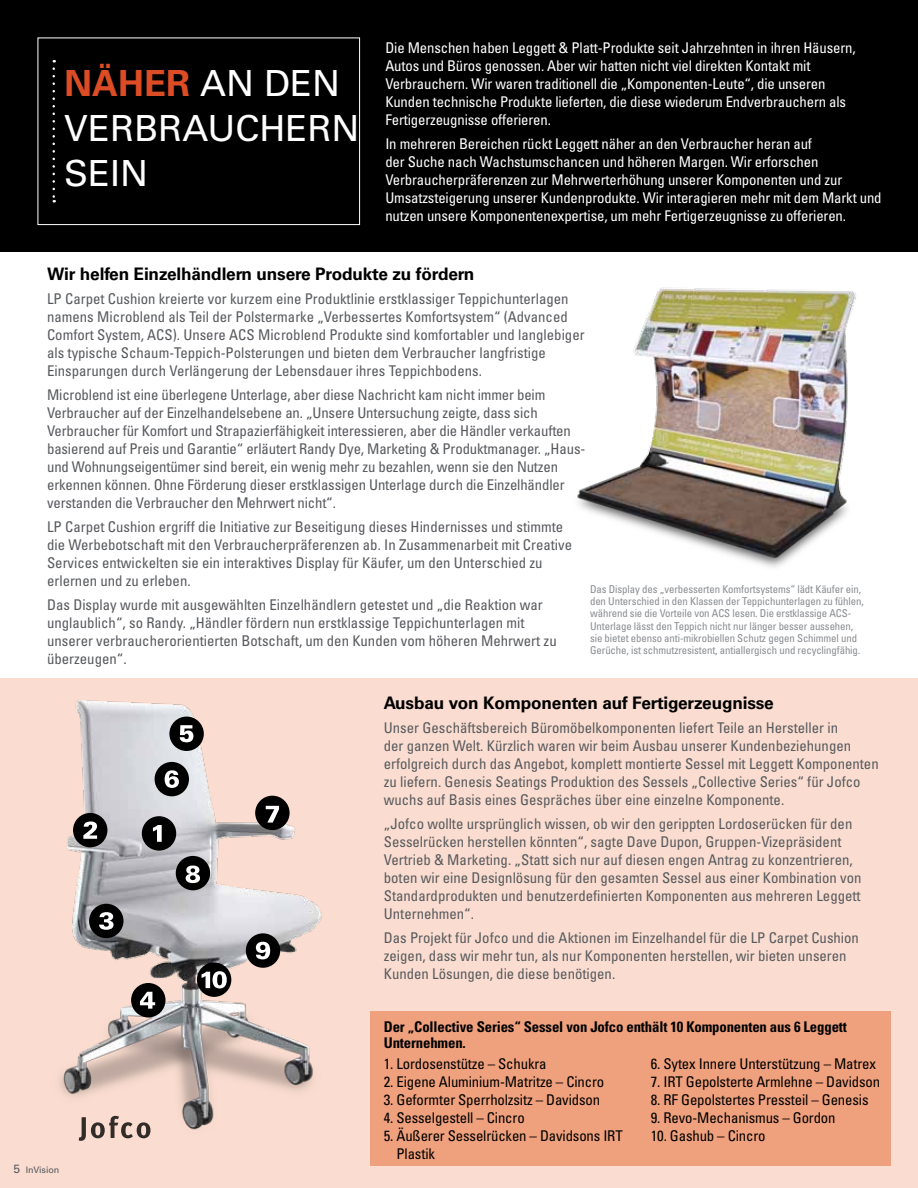
<style>
.page{position:relative;width:918px;height:1188px;background:#fff}
.page>*{position:absolute;margin:0;border:0;box-sizing:border-box;transform-origin:0 0}
.t1{font:36px/45px "Univers";color:#fff}
.t2{font:700 17.25px "Univers";letter-spacing:-.01em;color:#000}
.t3{font:condensed 14.85px/18px "Univers";color:#57595d}
.t4{font:condensed 14.85px/18px "Univers";letter-spacing:-.01em;color:#fff}
.t5{font:condensed 14.85px/18px "Univers";letter-spacing:-.01em;color:#000}
.t6{font:700 condensed 14.85px/16.5px "Univers";letter-spacing:-.01em;color:#000}
.t7{font:condensed 10.8px/12.3px "Univers";letter-spacing:-.01em;color:#898c90}
.t8{font:9px "Univers";letter-spacing:-.01em;color:#57595d}
.s1{font-weight:700;color:#dc4c25}
.s2{font-size:12px}
</style>
<div class="page">
<div style="left:0;top:678px;width:918px;height:510px;background:#faddd0"></div>
<div style="left:0;top:0;width:918px;height:251px;background:#000"></div>
<img style="left:577px;top:287px;width:279px;height:280px">
<div style="left:38px;top:38px;width:322px;height:187px;border:1px solid #fff"></div>
<svg style="left:53px;top:69px;width:2px;height:134px"></svg>
<img style="left:59px;top:700px;width:263px;height:441px">
<div style="left:197px;top:962px;width:34px;height:35px;background:#000;border-radius:50%"></div>
<svg style="left:202px;top:971px;width:25px;height:17px"></svg>
<div style="left:246px;top:933px;width:34px;height:35px;background:#000;border-radius:50%"></div>
<svg style="left:256px;top:942px;width:14px;height:17px"></svg>
<div style="left:176px;top:856px;width:34px;height:34px;background:#000;border-radius:50%"></div>
<svg style="left:186px;top:866px;width:14px;height:17px"></svg>
<div style="left:255px;top:796px;width:35px;height:34px;background:#000;border-radius:50%"></div>
<svg style="left:266px;top:806px;width:13px;height:17px"></svg>
<div style="left:142px;top:816px;width:34px;height:35px;background:#000;border-radius:50%"></div>
<svg style="left:153px;top:825px;width:9px;height:17px"></svg>
<div style="left:169px;top:717px;width:35px;height:34px;background:#000;border-radius:50%"></div>
<svg style="left:180px;top:725px;width:13px;height:17px"></svg>
<div style="left:155px;top:762px;width:34px;height:34px;background:#000;border-radius:50%"></div>
<svg style="left:165px;top:770px;width:14px;height:18px"></svg>
<div style="left:73px;top:813px;width:34px;height:34px;background:#000;border-radius:50%"></div>
<svg style="left:83px;top:821px;width:14px;height:18px"></svg>
<div style="left:89px;top:904px;width:35px;height:34px;background:#000;border-radius:50%"></div>
<svg style="left:99px;top:912px;width:15px;height:18px"></svg>
<div style="left:131px;top:983px;width:35px;height:34px;background:#000;border-radius:50%"></div>
<svg style="left:140px;top:992px;width:15px;height:17px"></svg>
<svg style="left:79px;top:1116px;width:71px;height:25px"></svg>
<div style="left:370px;top:1011px;width:521px;height:154px;background:#efa07c"></div>
<h1 class="t1" style="left:64px;top:61px;width:225px"><span class="s1">Näher</span> AN DEN<br>VERBRAUCHERN<br>SEIN</h1>
<p class="t4" style="left:385px;top:39px;width:472px">Die Menschen haben Leggett &amp; Platt-Produkte seit Jahrzehnten in ihren Häusern, Autos und Büros genossen. Aber wir hatten nicht viel direkten Kontakt mit Verbrauchern. Wir waren traditionell die „Komponenten-Leute“, die unseren Kunden technische Produkte lieferten, die diese wiederum Endverbrauchern als Fertigerzeugnisse offerieren.</p>
<p class="t4" style="left:385px;top:135px;width:498px">In mehreren Bereichen rückt Leggett näher an den Verbraucher heran auf<br>der Suche nach Wachstumschancen und höheren Margen. Wir erforschen Verbraucherpräferenzen zur Mehrwerterhöhung unserer Komponenten und zur Umsatzsteigerung unserer Kundenprodukte. Wir interagieren mehr mit dem Markt und nutzen unsere Komponentenexpertise, um mehr Fertigerzeugnisse zu offerieren.</p>
<p class="t2" style="left:47px;top:264px;width:429px">Wir helfen Einzelhändlern unsere Produkte zu fördern</p>
<p class="t3" style="left:47px;top:289px;width:539px">LP Carpet Cushion kreierte vor kurzem eine Produktlinie erstklassiger Teppichunterlagen namens Microblend als Teil der Polstermarke „Verbessertes Komfortsystem“ (Advanced Comfort System, ACS). Unsere ACS Microblend Produkte sind komfortabler und langlebiger als typische Schaum-Teppich-Polsterungen und bieten dem Verbraucher langfristige Einsparungen durch Verlängerung der Lebensdauer ihres Teppichbodens.</p>
<p class="t3" style="left:47px;top:385px;width:540px">Microblend ist eine überlegene Unterlage, aber diese Nachricht kam nicht immer beim Verbraucher auf der Einzelhandelsebene an. „Unsere Untersuchung zeigte, dass sich Verbraucher für Komfort und Strapazierfähigkeit interessieren, aber die Händler verkauften basierend auf Preis und Garantie“ erläutert Randy Dye, Marketing &amp; Produktmanager. „Haus&shy;und Wohnungseigentümer sind bereit, ein wenig mehr zu bezahlen, wenn sie den Nutzen erkennen können. Ohne Förderung dieser erstklassigen Unterlage durch die Einzelhändler verstanden die Verbraucher den Mehrwert nicht“.</p>
<p class="t3" style="left:47px;top:517px;width:527px">LP Carpet Cushion ergriff die Initiative zur Beseitigung dieses Hindernisses und stimmte die Werbebotschaft mit den Verbraucherpräferenzen ab. In Zusammenarbeit mit Creative Services entwickelten sie ein interaktives Display für Käufer, um den Unterschied zu erlernen und zu erleben.</p>
<p class="t3" style="left:47px;top:595px;width:511px">Das Display wurde mit ausgewählten Einzelhändlern getestet und „die Reaktion war unglaublich“, so Randy. „Händler fördern nun erstklassige Teppichunterlagen mit unserer verbraucherorientierten Botschaft, um den Kunden vom höheren Mehrwert zu überzeugen“.</p>
<p class="t7" style="left:590px;top:583px;width:275px">Das Display des „verbesserten Komfortsystems“ lädt Käufer ein, den Unterschied in den Klassen der Teppichunterlagen zu fühlen, während sie die Vorteile von ACS lesen. Die erstklassige ACS-Unterlage lässt den Teppich nicht nur länger besser aussehen, sie bietet ebenso anti-mikrobiellen Schutz gegen Schimmel und Gerüche, ist schmutzresistent, antiallergisch und recyclingfähig.</p>
<p class="t2" style="left:384px;top:693px;width:392px">Ausbau von Komponenten auf Fertigerzeugnisse</p>
<p class="t3" style="left:384px;top:718px;width:496px">Unser Geschäftsbereich Büromöbelkomponenten liefert Teile an Hersteller in<br>der ganzen Welt. Kürzlich waren wir beim Ausbau unserer Kundenbeziehungen erfolgreich durch das Angebot, komplett montierte Sessel mit Leggett Komponenten zu liefern. Genesis Seatings Produktion des Sessels „Collective Series“ für Jofco wuchs auf Basis eines Gespräches über eine einzelne Komponente.</p>
<p class="t3" style="left:384px;top:814px;width:479px">„Jofco wollte ursprünglich wissen, ob wir den gerippten Lordoserücken für den Sesselrücken herstellen könnten“, sagte Dave Dupon, Gruppen-Vizepräsident Vertrieb &amp; Marketing. „Statt sich nur auf diesen engen Antrag zu konzentrieren, boten wir eine Designlösung für den gesamten Sessel aus einer Kombination von Standardprodukten und benutzerdefinierten Komponenten aus mehreren Leggett Unternehmen“.</p>
<p class="t3" style="left:384px;top:928px;width:477px">Das Projekt für Jofco und die Aktionen im Einzelhandel für die LP Carpet Cushion zeigen, dass wir mehr tun, als nur Komponenten herstellen, wir bieten unseren<br>Kunden Lösungen, die diese benötigen.</p>
<p class="t6" style="left:384px;top:1018px;width:465px">Der „Collective Series“ Sessel von Jofco enthält 10 Komponenten aus 6 Leggett<br>Unternehmen.</p>
<p class="t8" style="left:14px;top:1165px;width:47px"><span class="s2">5</span> INVISION</p>
<p class="t5" style="left:384px;top:1055px;width:164px">1. Lordosenstütze – Schukra</p>
<p class="t5" style="left:384px;top:1073px;width:222px">2. Eigene Aluminium-Matritze – Cincro</p>
<p class="t5" style="left:384px;top:1091px;width:218px">3. Geformter Sperrholzsitz – Davidson</p>
<p class="t5" style="left:384px;top:1109px;width:142px">4. Sesselgestell – Cincro</p>
<p class="t5" style="left:397px;top:1127px;width:228px;text-indent:-13px">5. Äußerer Sesselrücken – Davidsons IRT<br>Plastik</p>
<p class="t5" style="left:651px;top:1055px;width:227px">6. Sytex Innere Unterstützung – Matrex</p>
<p class="t5" style="left:651px;top:1073px;width:231px">7. IRT Gepolsterte Armlehne – Davidson</p>
<p class="t5" style="left:651px;top:1091px;width:219px">8. RF Gepolstertes Pressteil – Genesis</p>
<p class="t5" style="left:651px;top:1109px;width:186px">9. Revo-Mechanismus – Gordon</p>
<p class="t5" style="left:651px;top:1127px;width:116px">10. Gashub – Cincro</p>
</div>
